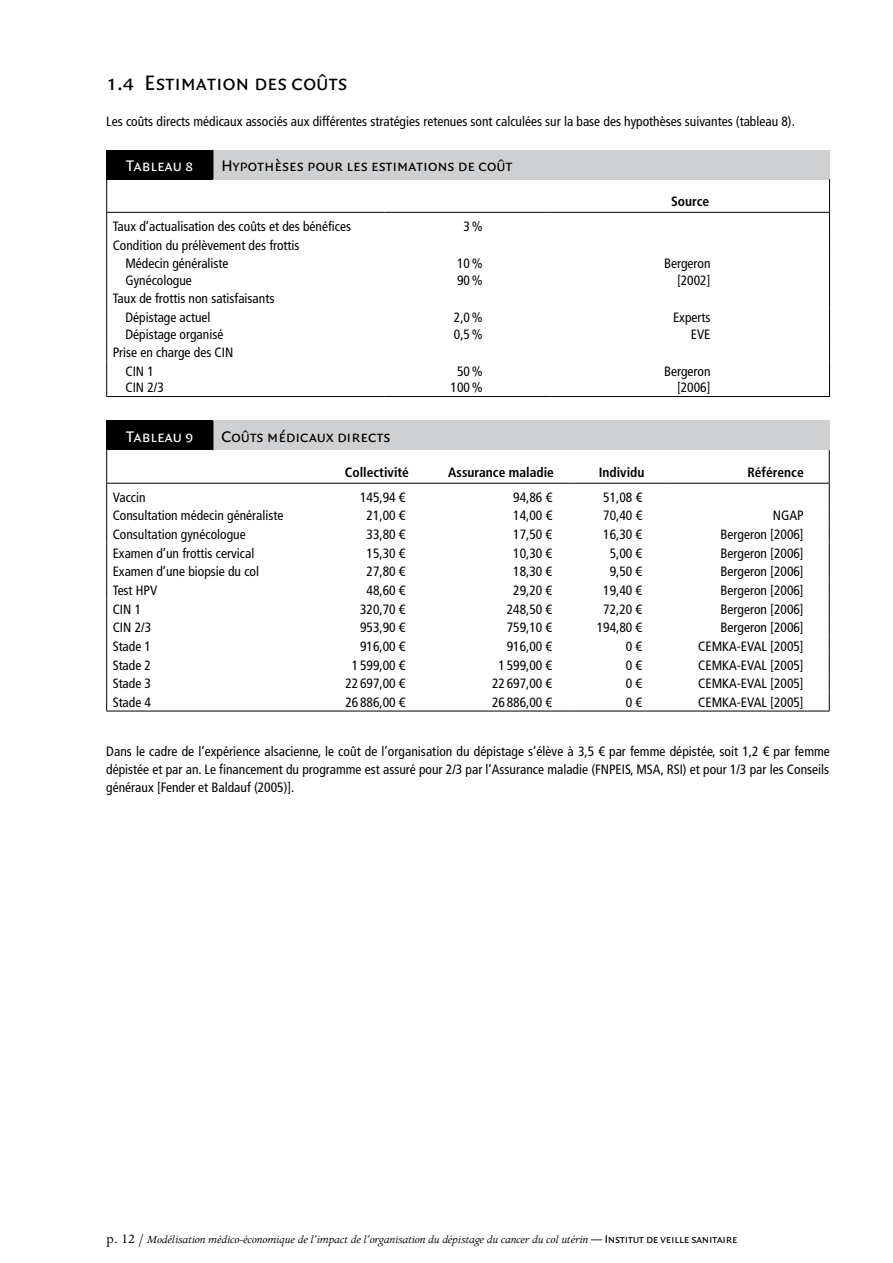
<style>
.page{position:relative;width:893px;height:1263px;background:#fff}
.page>*{position:absolute;margin:0;border:0;box-sizing:border-box;transform-origin:0 0}
.t1{font:22.5px "Quadraat Sans Caps";color:#000}
.t2{font:16.5px "Quadraat Sans Caps";color:#000}
.t3{font:16.5px "Quadraat Sans Caps";color:#fff}
.t4{font:condensed 13.5px/16.5px "Frutiger LT Std";color:#000}
.t5{font:700 condensed 13.5px "Frutiger LT Std";color:#000}
.t6{font:italic 12px "Apollo";letter-spacing:-.015em;color:#000}
.s1{font-style:normal;font-size:14.25px}
.s2{font-family:"Quadraat Sans Caps";font-style:normal}
</style>
<div class="page">
<hr style="left:892px;top:43px;width:1px;height:76px;background:#000">
<div style="left:107px;top:150px;width:106px;height:29px;background:#000"></div>
<div style="left:213px;top:150px;width:617px;height:29px;background:#cfd0d2"></div>
<svg style="left:106px;top:150px;width:1px;height:29px"></svg>
<svg style="left:213px;top:150px;width:1px;height:29px"></svg>
<hr style="left:106px;top:179px;width:1px;height:33px;background:#000">
<hr style="left:829px;top:179px;width:1px;height:33px;background:#000">
<hr style="left:106px;top:212px;width:107px;height:1px;background:#000">
<hr style="left:213px;top:212px;width:172px;height:1px;background:#000">
<hr style="left:385px;top:212px;width:166px;height:1px;background:#000">
<hr style="left:829px;top:361px;width:1px;height:35px;background:#000">
<hr style="left:551px;top:212px;width:279px;height:1px;background:#000">
<svg style="left:106px;top:213px;width:1px;height:41px"></svg>
<svg style="left:829px;top:213px;width:1px;height:41px"></svg>
<hr style="left:106px;top:254px;width:1px;height:35px;background:#000">
<hr style="left:829px;top:254px;width:1px;height:35px;background:#000">
<svg style="left:106px;top:289px;width:1px;height:19px"></svg>
<svg style="left:829px;top:289px;width:1px;height:19px"></svg>
<hr style="left:106px;top:308px;width:1px;height:35px;background:#000">
<hr style="left:829px;top:308px;width:1px;height:35px;background:#000">
<svg style="left:106px;top:343px;width:1px;height:18px"></svg>
<svg style="left:829px;top:343px;width:1px;height:18px"></svg>
<hr style="left:106px;top:361px;width:1px;height:35px;background:#000">
<hr style="left:106px;top:396px;width:107px;height:1px;background:#000">
<hr style="left:213px;top:396px;width:172px;height:1px;background:#000">
<hr style="left:385px;top:396px;width:166px;height:1px;background:#000">
<hr style="left:551px;top:396px;width:279px;height:1px;background:#000">
<div style="left:107px;top:421px;width:106px;height:29px;background:#000"></div>
<div style="left:213px;top:421px;width:616px;height:29px;background:#cfd0d2"></div>
<svg style="left:106px;top:421px;width:1px;height:29px"></svg>
<svg style="left:213px;top:421px;width:1px;height:29px"></svg>
<svg style="left:829px;top:421px;width:1px;height:29px"></svg>
<hr style="left:106px;top:450px;width:1px;height:33px;background:#000">
<hr style="left:829px;top:450px;width:1px;height:33px;background:#000">
<hr style="left:106px;top:483px;width:107px;height:1px;background:#000">
<hr style="left:213px;top:483px;width:110px;height:1px;background:#000">
<hr style="left:323px;top:483px;width:108px;height:1px;background:#000">
<hr style="left:431px;top:483px;width:140px;height:1px;background:#000">
<hr style="left:571px;top:483px;width:101px;height:1px;background:#000">
<hr style="left:672px;top:483px;width:158px;height:1px;background:#000">
<svg style="left:829px;top:484px;width:1px;height:227px"></svg>
<svg style="left:106px;top:484px;width:1px;height:227px"></svg>
<hr style="left:106px;top:711px;width:107px;height:1px;background:#000">
<hr style="left:213px;top:711px;width:110px;height:1px;background:#000">
<hr style="left:323px;top:711px;width:108px;height:1px;background:#000">
<hr style="left:431px;top:711px;width:140px;height:1px;background:#000">
<hr style="left:571px;top:711px;width:101px;height:1px;background:#000">
<hr style="left:672px;top:711px;width:158px;height:1px;background:#000">
<h1 class="t1" style="left:106px;top:70px;width:243px">1.4 Estimation des coûts</h1>
<p class="t4" style="left:106px;top:113px;width:690px">Les coûts directs médicaux associés aux différentes stratégies retenues sont calculées sur la base des hypothèses suivantes (tableau 8).</p>
<p class="t3" style="left:126px;top:156px;width:69px">Tableau 8</p>
<p class="t2" style="left:221px;top:156px;width:292px">Hypothèses pour les estimations de coût</p>
<p class="t5" style="left:671px;top:194px;width:40px">Source</p>
<p class="t4" style="left:113px;top:218px;width:240px">Taux d’actualisation des coûts et des bénéfices</p>
<p class="t4" style="left:464px;top:218px;width:21px">3 %</p>
<p class="t4" style="left:125px;top:236px;width:176px;line-height:18.6px;text-indent:-13px">Condition du prélèvement des frottis<br>Médecin généraliste</p>
<p class="t4" style="left:125px;top:272px;width:68px">Gynécologue</p>
<p class="t4" style="left:457px;top:255px;width:27px">10 %<br>90 %</p>
<p class="t4" style="left:664px;top:255px;width:48px;text-align:right">Bergeron [2002]</p>
<p class="t4" style="left:125px;top:289px;width:150px;line-height:18.6px;text-indent:-13px">Taux de frottis non satisfaisants<br>Dépistage actuel</p>
<p class="t4" style="left:125px;top:326px;width:99px">Dépistage organisé</p>
<p class="t4" style="left:125px;top:343px;width:109px;line-height:18.6px;text-indent:-13px">Prise en charge des CIN<br>CIN 1</p>
<p class="t4" style="left:125px;top:379px;width:40px">CIN 2/3</p>
<p class="t4" style="left:454px;top:309px;width:30px">2,0 %<br>0,5 %</p>
<p class="t4" style="left:673px;top:309px;width:39px;text-align:right">Experts<br>EVE</p>
<p class="t4" style="left:451px;top:363px;width:34px;text-align:center">50 %<br>100 %</p>
<p class="t4" style="left:664px;top:363px;width:48px;text-align:right">Bergeron [2006]</p>
<p class="t3" style="left:126px;top:427px;width:69px">Tableau 9</p>
<p class="t2" style="left:221px;top:427px;width:171px">Coûts médicaux directs</p>
<p class="t5" style="left:345px;top:464px;width:66px">Collectivité</p>
<p class="t5" style="left:448px;top:464px;width:107px">Assurance maladie</p>
<p class="t5" style="left:599px;top:464px;width:47px">Individu</p>
<p class="t5" style="left:747px;top:464px;width:58px">Référence</p>
<p class="t4" style="left:113px;top:489px;width:35px">Vaccin</p>
<p class="t4" style="left:360px;top:489px;width:47px">145,94 €</p>
<p class="t4" style="left:513px;top:489px;width:40px">94,86 €</p>
<p class="t4" style="left:603px;top:489px;width:40px">51,08 €</p>
<p class="t4" style="left:113px;top:508px;width:172px">Consultation médecin généraliste</p>
<p class="t4" style="left:367px;top:508px;width:40px">21,00 €</p>
<p class="t4" style="left:513px;top:508px;width:40px">14,00 €</p>
<p class="t4" style="left:603px;top:508px;width:40px">70,40 €</p>
<p class="t4" style="left:773px;top:508px;width:32px">NGAP</p>
<p class="t4" style="left:113px;top:526px;width:135px">Consultation gynécologue</p>
<p class="t4" style="left:367px;top:526px;width:40px">33,80 €</p>
<p class="t4" style="left:513px;top:526px;width:40px">17,50 €</p>
<p class="t4" style="left:603px;top:526px;width:40px">16,30 €</p>
<p class="t4" style="left:721px;top:526px;width:85px">Bergeron [2006]</p>
<p class="t4" style="left:113px;top:545px;width:143px">Examen d’un frottis cervical</p>
<p class="t4" style="left:367px;top:545px;width:40px">15,30 €</p>
<p class="t4" style="left:513px;top:545px;width:40px">10,30 €</p>
<p class="t4" style="left:610px;top:545px;width:34px">5,00 €</p>
<p class="t4" style="left:721px;top:545px;width:85px">Bergeron [2006]</p>
<p class="t4" style="left:113px;top:563px;width:148px">Examen d’une biopsie du col</p>
<p class="t4" style="left:367px;top:563px;width:40px">27,80 €</p>
<p class="t4" style="left:513px;top:563px;width:40px">18,30 €</p>
<p class="t4" style="left:610px;top:563px;width:34px">9,50 €</p>
<p class="t4" style="left:721px;top:563px;width:85px">Bergeron [2006]</p>
<p class="t4" style="left:113px;top:582px;width:46px">Test HPV</p>
<p class="t4" style="left:367px;top:582px;width:40px">48,60 €</p>
<p class="t4" style="left:513px;top:582px;width:40px">29,20 €</p>
<p class="t4" style="left:603px;top:582px;width:40px">19,40 €</p>
<p class="t4" style="left:721px;top:582px;width:85px">Bergeron [2006]</p>
<p class="t4" style="left:113px;top:601px;width:30px">CIN 1</p>
<p class="t4" style="left:360px;top:601px;width:47px">320,70 €</p>
<p class="t4" style="left:507px;top:601px;width:47px">248,50 €</p>
<p class="t4" style="left:603px;top:601px;width:40px">72,20 €</p>
<p class="t4" style="left:721px;top:601px;width:85px">Bergeron [2006]</p>
<p class="t4" style="left:113px;top:619px;width:40px">CIN 2/3</p>
<p class="t4" style="left:360px;top:619px;width:47px">953,90 €</p>
<p class="t4" style="left:507px;top:619px;width:47px">759,10 €</p>
<p class="t4" style="left:597px;top:619px;width:47px">194,80 €</p>
<p class="t4" style="left:721px;top:619px;width:85px">Bergeron [2006]</p>
<p class="t4" style="left:113px;top:638px;width:40px">Stade 1</p>
<p class="t4" style="left:360px;top:638px;width:47px">916,00 €</p>
<p class="t4" style="left:507px;top:638px;width:47px">916,00 €</p>
<p class="t4" style="left:626px;top:638px;width:18px">0 €</p>
<p class="t4" style="left:698px;top:638px;width:107px">CEMKA-EVAL [2005]</p>
<p class="t4" style="left:113px;top:657px;width:40px">Stade 2</p>
<p class="t4" style="left:352px;top:657px;width:55px">1 599,00 €</p>
<p class="t4" style="left:499px;top:657px;width:55px">1 599,00 €</p>
<p class="t4" style="left:626px;top:657px;width:18px">0 €</p>
<p class="t4" style="left:698px;top:657px;width:107px">CEMKA-EVAL [2005]</p>
<p class="t4" style="left:113px;top:675px;width:40px">Stade 3</p>
<p class="t4" style="left:345px;top:675px;width:62px">22 697,00 €</p>
<p class="t4" style="left:492px;top:675px;width:62px">22 697,00 €</p>
<p class="t4" style="left:626px;top:675px;width:18px">0 €</p>
<p class="t4" style="left:698px;top:675px;width:107px">CEMKA-EVAL [2005]</p>
<p class="t4" style="left:113px;top:694px;width:40px">Stade 4</p>
<p class="t4" style="left:345px;top:694px;width:62px">26 886,00 €</p>
<p class="t4" style="left:492px;top:694px;width:62px">26 886,00 €</p>
<p class="t4" style="left:626px;top:694px;width:18px">0 €</p>
<p class="t4" style="left:698px;top:694px;width:107px">CEMKA-EVAL [2005]</p>
<p class="t4" style="left:106px;top:742px;width:725px;line-height:18px;text-align:justify">Dans le cadre de l’expérience alsacienne, le coût de l’organisation du dépistage s’élève à 3,5 € par femme dépistée, soit 1,2 € par femme dépistée et par an. Le financement du programme est assuré pour 2/3 par l’Assurance maladie (FNPEIS, MSA, RSI) et pour 1/3 par les Conseils généraux [Fender et Baldauf (2005)].</p>
<p class="t6" style="left:106px;top:1233px;width:633px"><span class="s1">p. 12 /</span> Modélisation médico-économique de l’impact de l’organisation du dépistage du cancer du col utérin <span class="s2">— Institut de veille sanitaire</span></p>
</div>
